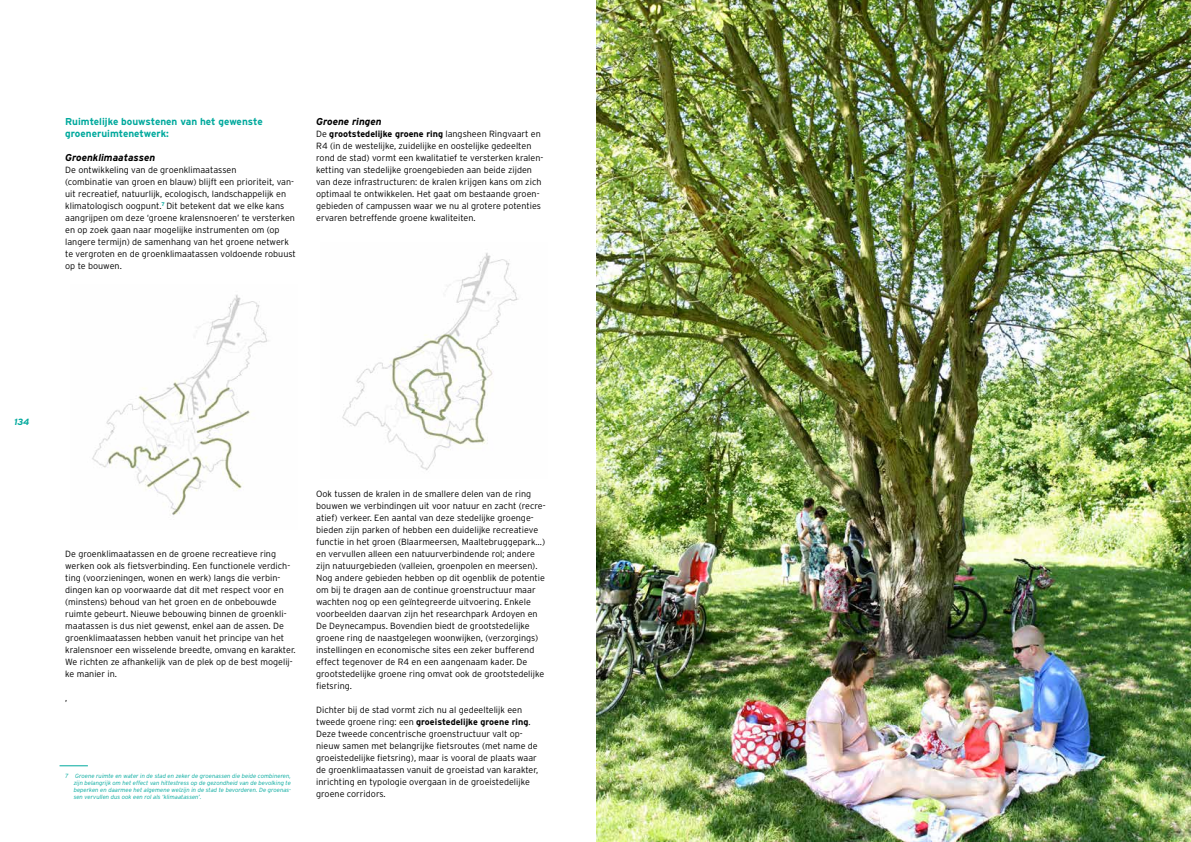
<style>
.page{position:relative;width:1191px;height:842px;background:#fff}
.page>*{position:absolute;margin:0;border:0;box-sizing:border-box;transform-origin:0 0}
.t1{font:700 10px/12px "Interstate";color:#00a99d}
.t2{font:italic 700 10px "Interstate";color:#000}
.t3{font:300 9px/12px "Interstate";color:#000}
.t4{font:italic 700 9px "Interstate";color:#00a99d}
.t5{font:italic 300 6px/7px "Interstate";color:#00a99d;text-align:justify}
.s1{font-weight:700}
</style>
<div class="page">
<img style="left:597px;top:0;width:594px;height:842px">
<svg style="left:60px;top:765px;width:28px;height:1px"></svg>
<img style="left:92px;top:294px;width:177px;height:221px">
<img style="left:342px;top:253px;width:177px;height:217px">
<p class="t1" style="left:65px;top:116px;width:199px">Ruimtelijke bouwstenen van het gewenste groeneruimtenetwerk:</p>
<p class="t2" style="left:65px;top:152px;width:91px">Groenklimaatassen</p>
<p class="t3" style="left:65px;top:164px;width:232px">De ontwikkeling van de groenklimaatassen<br>(combinatie van groen en blauw) blijft een prioriteit, van&shy;uit recreatief, natuurlijk, ecologisch, landschappelijk en klimatologisch oogpunt.<sup>7</sup> Dit betekent dat we elke kans aangrijpen om deze ‘groene kralensnoeren’ te versterken en op zoek gaan naar mogelijke instrumenten om (op langere termijn) de samenhang van het groene netwerk te vergroten en de groenklimaatassen voldoende robuust op te bouwen.</p>
<p class="t2" style="left:316px;top:116px;width:67px">Groene ringen</p>
<p class="t3" style="left:316px;top:128px;width:229px">De <span class="s1">grootstedelijke groene ring</span> langsheen Ringvaart en R4 (in de westelijke, zuidelijke en oostelijke gedeelten rond de stad) vormt een kwalitatief te versterken kralen&shy;ketting van stedelijke groengebieden aan beide zijden van deze infrastructuren: de kralen krijgen kans om zich optimaal te ontwikkelen. Het gaat om bestaande groen&shy;gebieden of campussen waar we nu al grotere potenties ervaren betreffende groene kwaliteiten.</p>
<p class="t4" style="left:14px;top:416px;width:17px">134</p>
<p class="t3" style="left:65px;top:548px;width:232px">De groenklimaatassen en de groene recreatieve ring werken ook als fietsverbinding. Een functionele verdich&shy;ting (voorzieningen, wonen en werk) langs die verbin&shy;dingen kan op voorwaarde dat dit met respect voor en (minstens) behoud van het groen en de onbebouwde ruimte gebeurt. Nieuwe bebouwing binnen de groenkli&shy;maatassen is dus niet gewenst, enkel aan de assen. De groenklimaatassen hebben vanuit het principe van het kralensnoer een wisselende breedte, omvang en karakter.<br>We richten ze afhankelijk van de plek op de best mogelij&shy;ke manier in.</p>
<p class="t3" style="left:65px;top:692px;width:4px">,</p>
<p class="t5" style="left:74px;top:773px;width:219px;text-indent:-9px">7 Groene ruimte en water in de stad en zeker de groenassen die beide combineren, zijn belangrijk om het effect van hittestress op de gezondheid van de bevolking te beperken en daarmee het algemene welzijn in de stad te bevorderen. De groenas&shy;sen vervullen dus ook een rol als ‘klimaatassen’.</p>
<p class="t3" style="left:316px;top:488px;width:231px">Ook tussen de kralen in de smallere delen van de ring bouwen we verbindingen uit voor natuur en zacht (recre&shy;atief) verkeer. Een aantal van deze stedelijke groenge&shy;bieden zijn parken of hebben een duidelijke recreatieve functie in het groen (Blaarmeersen, Maaltebruggepark…) en vervullen alleen een natuurverbindende rol; andere zijn natuurgebieden (valleien, groenpolen en meersen).<br>Nog andere gebieden hebben op dit ogenblik de potentie om bij te dragen aan de continue groenstructuur maar wachten nog op een geïntegreerde uitvoering. Enkele voorbeelden daarvan zijn het researchpark Ardoyen en De Deynecampus. Bovendien biedt de grootstedelijke groene ring de naastgelegen woonwijken, (verzorgings) instellingen en economische sites een zeker bufferend effect tegenover de R4 en een aangenaam kader. De grootstedelijke groene ring omvat ook de grootstedelijke fietsring.</p>
<p class="t3" style="left:316px;top:704px;width:223px">Dichter bij de stad vormt zich nu al gedeeltelijk een tweede groene ring: een <span class="s1">groeistedelijke groene ring</span>.<br>Deze tweede concentrische groenstructuur valt op&shy;nieuw samen met belangrijke fietsroutes (met name de groeistedelijke fietsring), maar is vooral de plaats waar de groenklimaatassen vanuit de groeistad van karakter, inrichting en typologie overgaan in de groeistedelijke groene corridors.</p>
</div>
